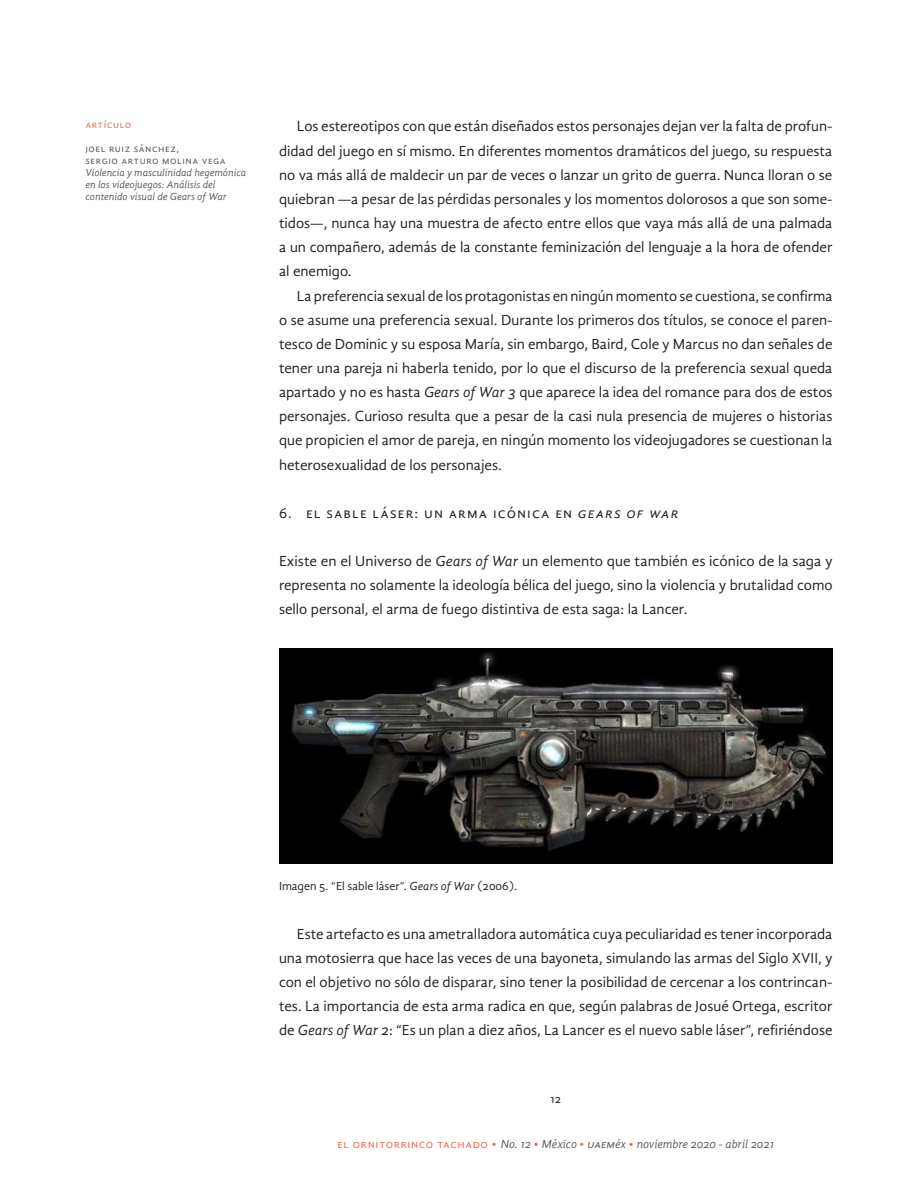
<style>
.page{position:relative;width:918px;height:1188px;background:#fff}
.page>*{position:absolute;margin:0;border:0;box-sizing:border-box;transform-origin:0 0}
.Cuerpo{font:15px/24.2px "Gandhi Sans";color:#231f20;text-align:justify}
.Primera_linea{font:15px/24.2px "Gandhi Sans";color:#231f20;text-align:justify}
.Cuerpo-2{font:15px "Gandhi Sans";letter-spacing:.075em;color:#231f20}
.t1{font:italic 12px "Gandhi Sans";letter-spacing:-.005em;color:#57585a}
.Referencia_imagen{font:12px "Gandhi Sans";color:#231f20}
.t2{font:italic 10.5px/12px "Gandhi Sans";color:#57585a}
.t3{font:10.5px/12px "Gandhi Sans";letter-spacing:.05em;color:#57585a}
.t4{font:10.5px "Gandhi Sans";letter-spacing:.05em;color:#e86e49}
.s1{font-style:italic}
.s2{font-style:normal;color:#e86e49}
</style>
<div class="page">
<img style="left:279px;top:648px;width:553px;height:216px">
<p class="t4" style="left:86px;top:119px;width:47px">ARTÍCULO</p>
<p class="t3" style="left:86px;top:143px;width:95px">Joel Ruiz Sánchez,<br>Sergio Arturo</p>
<p class="t3" style="left:162px;top:155px;width:64px">Molina Vega</p>
<p class="t2" style="left:86px;top:167px;width:162px">Violencia y masculinidad hegemónica en los videojuegos: Análisis del contenido visual de Gears of War</p>
<p class="Cuerpo" style="left:279px;top:114px;width:555px;text-indent:18px">Los estereotipos con que están diseñados estos personajes dejan ver la falta de profun&shy;didad del juego en sí mismo. En diferentes momentos dramáticos del juego, su respuesta no va más allá de maldecir un par de veces o lanzar un grito de guerra. Nunca lloran o se quiebran —a pesar de las pérdidas personales y los momentos dolorosos a que son some&shy;tidos—, nunca hay una muestra de afecto entre ellos que vaya más allá de una palmada a un compañero, además de la constante feminización del lenguaje a la hora de ofender al enemigo.</p>
<p class="Cuerpo" style="left:279px;top:283px;width:555px;text-indent:18px">La preferencia sexual de los protagonistas en ningún momento se cuestiona, se confirma o se asume una preferencia sexual. Durante los primeros dos títulos, se conoce el paren&shy;tesco de Dominic y su esposa María, sin embargo, Baird, Cole y Marcus no dan señales de tener una pareja ni haberla tenido, por lo que el discurso de la preferencia sexual queda apartado y no es hasta <span class="s1">Gears of War 3</span> que aparece la idea del romance para dos de estos personajes. Curioso resulta que a pesar de la casi nula presencia de mujeres o historias que propicien el amor de pareja, en ningún momento los videojugadores se cuestionan la heterosexualidad de los personajes.</p>
<p class="Cuerpo-2" style="left:279px;top:504px;width:401px">6. El Sable Láser: U n arma icónica en <span class="s1">Gears of War</span></p>
<p class="Primera_linea" style="left:279px;top:549px;width:555px">Existe en el Universo de <span class="s1">Gears of War</span> un elemento que también es icónico de la saga y representa no solamente la ideología bélica del juego, sino la violencia y brutalidad como sello personal, el arma de fuego distintiva de esta saga: la Lancer.</p>
<p class="Referencia_imagen" style="left:279px;top:880px;width:240px">Imagen 5. “El sable láser”. <span class="s1">Gears of War</span> (2006).</p>
<p class="Cuerpo" style="left:279px;top:922px;width:555px;text-indent:18px">Este artefacto es una ametralladora automática cuya peculiaridad es tener incorporada una motosierra que hace las veces de una bayoneta, simulando las armas del Siglo XVII, y con el objetivo no sólo de disparar, sino tener la posibilidad de cercenar a los contrincan&shy;tes. La importancia de esta arma radica en que, según palabras de Josué Ortega, escritor de <span class="s1">Gears of War 2</span>: “Es un plan a diez años, La Lancer es el nuevo sable láser”, refiriéndose</p>
<p class="Referencia_imagen" style="left:550px;top:1092px;width:12px">12</p>
<p class="t1" style="left:337px;top:1137px;width:438px"><span class="s2">el ornitorrinco tachado •</span> No. 12 <span class="s2">•</span> México <span class="s2">•</span> uaeméx <span class="s2">•</span> noviembre 2020 - abril 2021</p>
</div>
